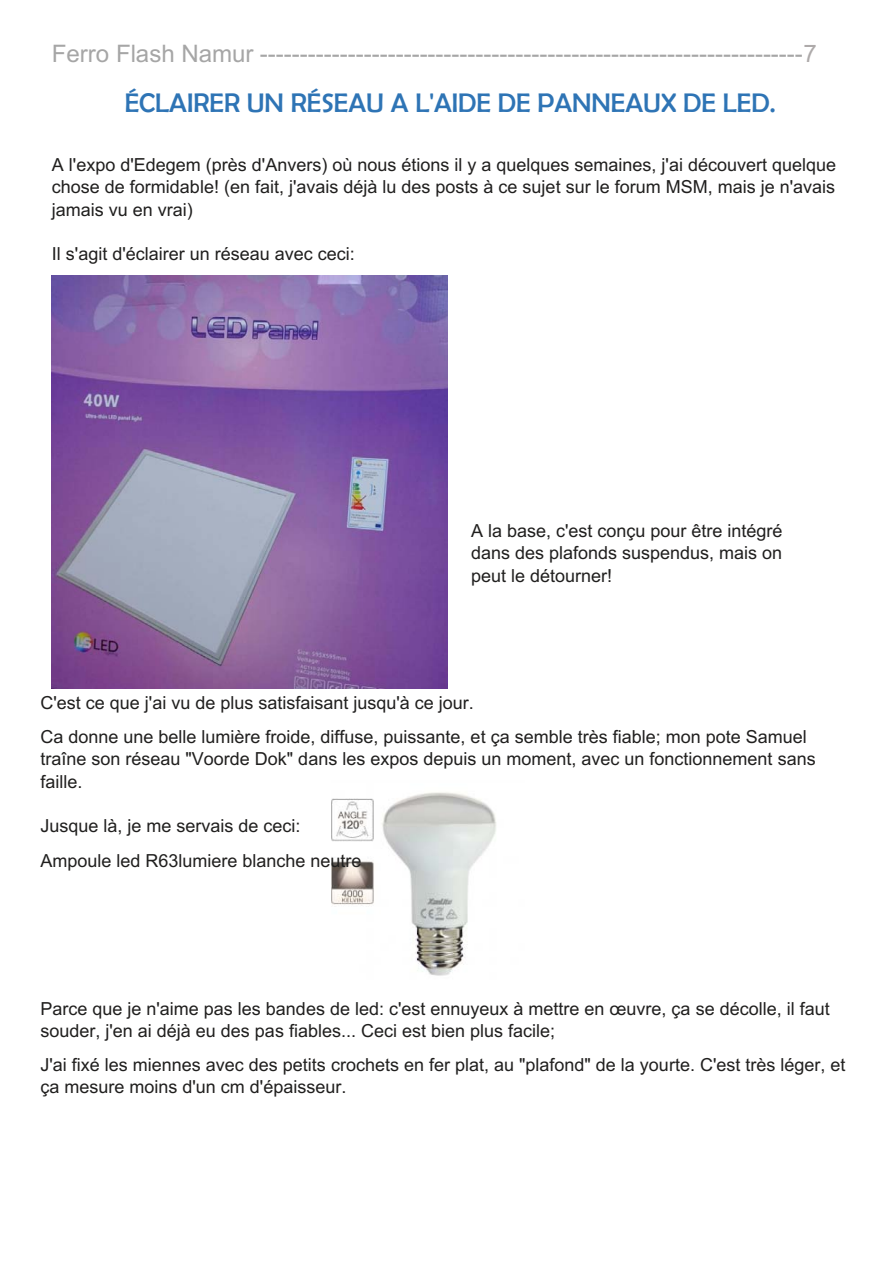
<style>
.page{position:relative;width:893px;height:1263px;background:#fff}
.page>*{position:absolute;margin:0;border:0;box-sizing:border-box;transform-origin:0 0}
.t1{font:27px "Berlin Sans FB";color:#2e74b5}
.t2{font:24.15px "Arial";color:#a6a6a6}
.t3{font:18px/22.4px "Arial";color:#201f1e}
.s1{color:#aeaaaa}
</style>
<div class="page">
<img style="left:52px;top:276px;width:395px;height:412px">
<img style="left:332px;top:792px;width:164px;height:184px">
<p class="t2" style="left:52px;top:37px;width:766px">Ferro Flash Namur --------------------------------------------------------------------<span class="s1">7</span></p>
<p class="t1" style="left:125px;top:88px;width:652px">ÉCLAIRER UN RÉSEAU A L'AIDE DE PANNEAUX DE LED.</p>
<p class="t3" style="left:52px;top:153px;width:786px;text-align:justify">A l'expo d'Edegem (près d'Anvers) où nous étions il y a quelques semaines, j'ai découvert quelque chose de formidable! (en fait, j'avais déjà lu des posts à ce sujet sur le forum MSM, mais je n'avais jamais vu en vrai)</p>
<p class="t3" style="left:52px;top:243px;width:304px">Il s'agit d'éclairer un réseau avec ceci:</p>
<p class="t3" style="left:471px;top:519px;width:313px;text-align:justify">A la base, c'est conçu pour être intégré dans des plafonds suspendus, mais on peut le détourner!</p>
<p class="t3" style="left:40px;top:685px;width:768px;line-height:34.2px">C'est ce que j'ai vu de plus satisfaisant jusqu'à ce jour.<br>Ca donne une belle lumière froide, diffuse, puissante, et ça semble très fiable; mon pote Samuel</p>
<p class="t3" style="left:40px;top:748px;width:777px">traîne son réseau "Voorde Dok" dans les expos depuis un moment, avec un fonctionnement sans faille.</p>
<p class="t3" style="left:40px;top:809px;width:323px;line-height:34.2px">Jusque là, je me servais de ceci:<br>Ampoule led R63lumiere blanche neutre</p>
<p class="t3" style="left:40px;top:997px;width:791px">Parce que je n'aime pas les bandes de led: c'est ennuyeux à mettre en œuvre, ça se décolle, il faut souder, j'en ai déjà eu des pas fiables... Ceci est bien plus facile;</p>
<p class="t3" style="left:40px;top:1053px;width:807px">J'ai fixé les miennes avec des petits crochets en fer plat, au "plafond" de la yourte. C'est très léger, et ça mesure moins d'un cm d'épaisseur.</p>
</div>
